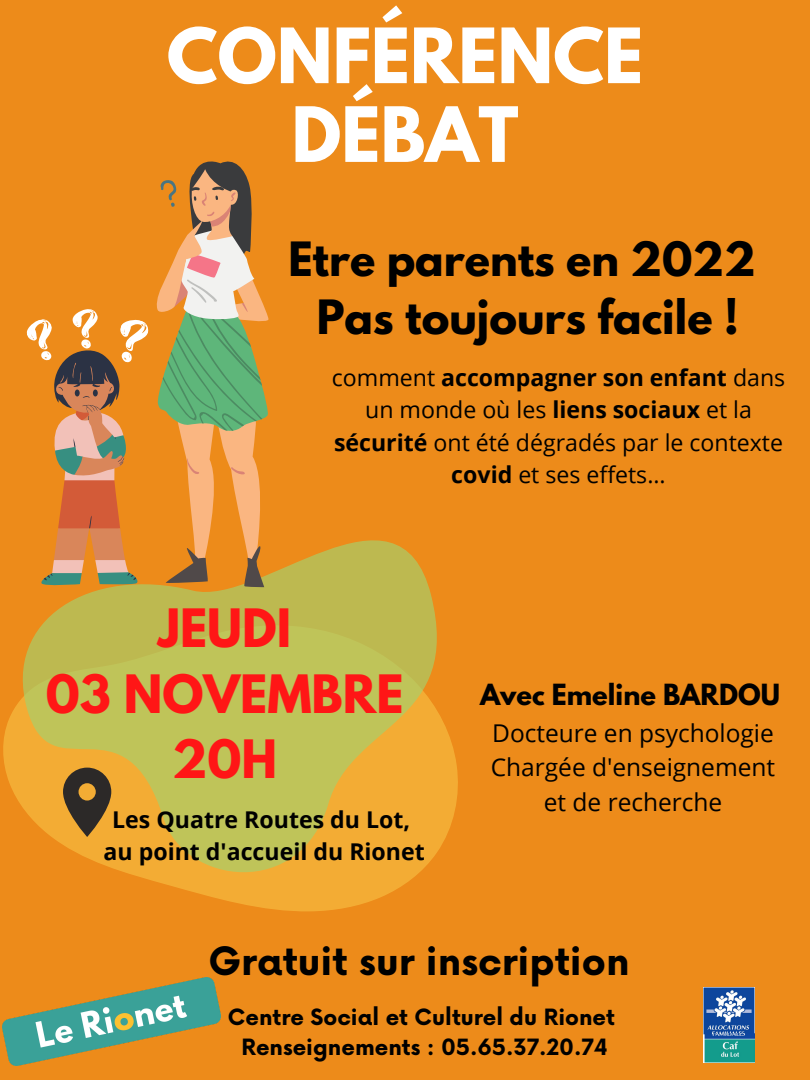
<style>
.page{position:relative;width:810px;height:1080px;background:#ed8b1a}
.page>*{position:absolute;margin:0;border:0;box-sizing:border-box;transform-origin:0 0}
.t1{font:700 67.5px/78.8px "League Spartan";color:#fff;text-align:center}
.t2{font:700 46.81px/65.5px "League Spartan";color:#ff1616;text-align:center}
.t3{font:700 41.88px/58.6px "League Spartan";color:#000;text-align:center}
.t4{font:700 38.12px "Now";color:#000}
.t5{font:700 25.81px "League Spartan";color:#000}
.t6{font:24.5px/34.2px "Open Sans";color:#000;text-align:center}
.t7{font:23.12px/32.4px "Open Sans";color:#000;text-align:center}
.t8{font:700 23.12px/32.4px "Open Sans";color:#000;text-align:center}
.t9{font:700 21.88px/30.5px "Now";color:#000;text-align:center}
.s1{font-weight:700}
</style>
<div class="page">
<img style="left:2px;top:978px;width:219px;height:87px">
<img style="left:704px;top:988px;width:51px;height:74px">
<svg style="left:3px;top:540px;width:455px;height:372px"></svg>
<svg style="left:63px;top:768px;width:48px;height:69px;background:#785b2c"></svg>
<svg style="left:24px;top:161px;width:246px;height:426px"></svg>
<h1 class="t1" style="left:167px;top:25px;width:478px">CONFÉRENCE<br>DÉBAT</h1>
<h3 class="t3" style="left:288px;top:235px;width:469px">Etre parents en 2022<br>Pas toujours facile !</h3>
<p class="t7" style="left:332px;top:361px;width:455px">comment <span class="s1">accompagner son enfant</span> dans un monde où les <span class="s1">liens sociaux</span> et la <span class="s1">sécurité</span> ont été dégradés par le contexte <span class="s1">covid</span> et ses effets...</p>
<h2 class="t2" style="left:46px;top:601px;width:359px">JEUDI<br>03 NOVEMBRE<br>20H</h2>
<p class="t8" style="left:104px;top:803px;width:323px">Les Quatre Routes du Lot, au point d'accueil du Rionet</p>
<p class="t5" style="left:480px;top:681px;width:301px">Avec Emeline BARDOU</p>
<p class="t6" style="left:491px;top:715px;width:286px">Docteure en psychologie<br>Chargée d'enseignement et de recherche</p>
<h3 class="t4" style="left:208px;top:940px;width:423px">Gratuit sur inscription</h3>
<p class="t9" style="left:228px;top:1003px;width:388px">Centre Social et Culturel du Rionet<br>Renseignements : 05.65.37.20.74</p>
</div>
